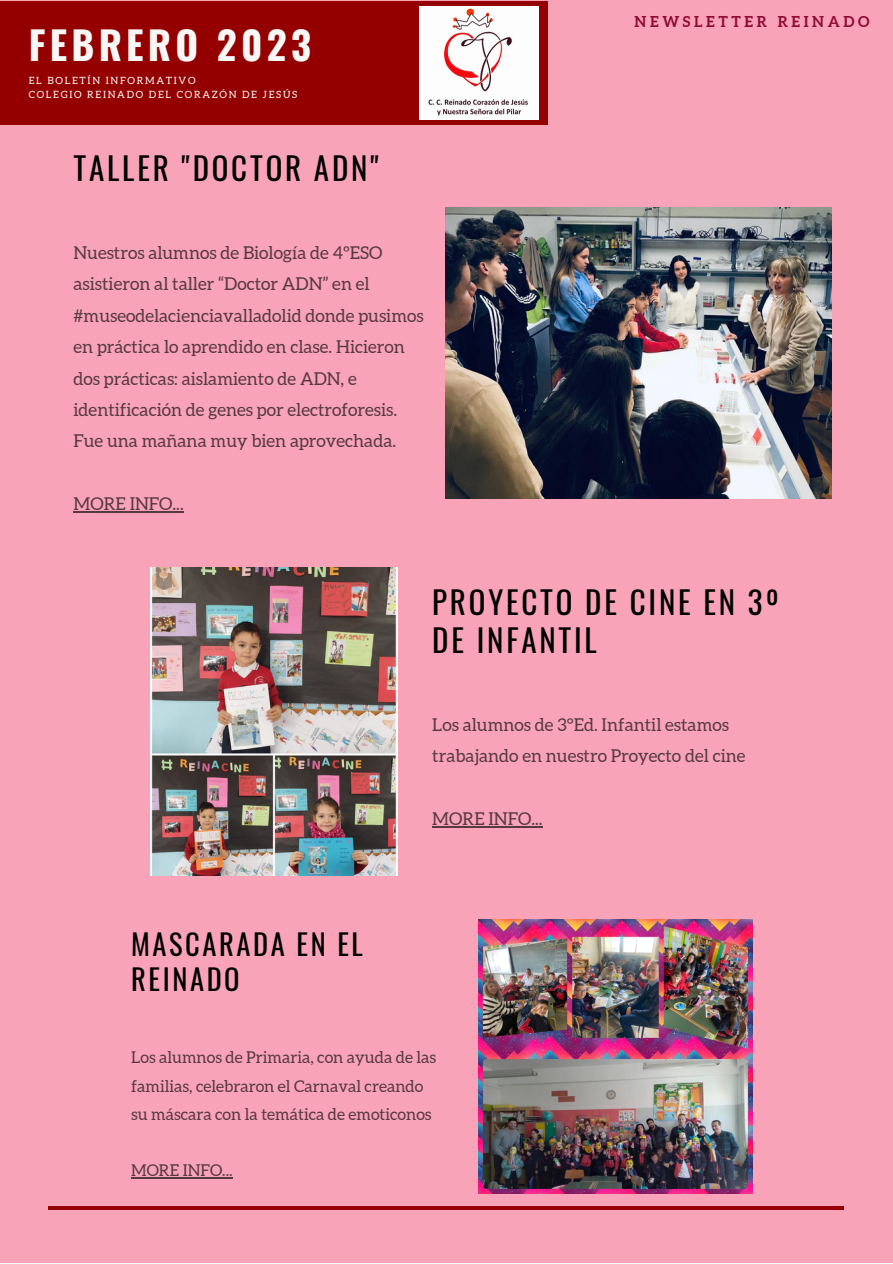
<style>
.page{position:relative;width:893px;height:1264px;background:#fff}
.page>*{position:absolute;margin:0;border:0;box-sizing:border-box;transform-origin:0 0}
.t1{font:700 38.85px "Oswald";letter-spacing:.11em;color:#faf8f6}
.t2{font:31.05px/38px "Oswald";letter-spacing:.09em;color:#000}
.t3{font:28.5px/35px "Oswald";letter-spacing:.09em;color:#000}
.t4{font:17.7px/31.5px "Aleo";color:#000}
.t5{font:16.35px/28px "Aleo";color:#000}
.t6{font:700 15px "Aleo";letter-spacing:.24em;color:#8f0b32}
.t7{font:10.05px/14.2px "Aleo";letter-spacing:.17em;color:#faf8f6}
</style>
<div class="page">
<div style="left:0;top:0;width:892px;height:1262px;background:#f8a3b7"></div>
<div style="left:0;top:1px;width:547px;height:123px;background:#940000"></div>
<hr style="left:48px;top:1206px;width:795px;height:3px;background:#940000">
<img style="left:419px;top:7px;width:119px;height:112px">
<img style="left:445px;top:207px;width:386px;height:292px">
<img style="left:479px;top:920px;width:273px;height:273px">
<img style="left:150px;top:567px;width:247px;height:308px">
<hr style="left:74px;top:511px;width:110px;height:1px;background:#000">
<hr style="left:432px;top:826px;width:110px;height:1px;background:#000">
<hr style="left:131px;top:1176px;width:101px;height:2px;background:#000">
<h1 class="t1" style="left:29px;top:14px;width:284px">FEBRERO 2023</h1>
<p class="t7" style="left:29px;top:73px;width:270px">EL BOLETÍN INFORMATIVO<br>COLEGIO REINADO DEL CORAZÓN DE JESÚS</p>
<h2 class="t2" style="left:74px;top:148px;width:306px">TALLER "DOCTOR ADN"</h2>
<p class="t4" style="left:74px;top:236px;width:351px">Nuestros alumnos de Biología de 4ºESO asistieron al taller “Doctor ADN” en el #museodelacienciavalladolid donde pusimos en práctica lo aprendido en clase. Hicieron dos prácticas: aislamiento de ADN, e identificación de genes por electroforesis.<br>Fue una mañana muy bien aprovechada.</p>
<p class="t4" style="left:74px;top:488px;width:112px">MORE INFO...</p>
<p class="t6" style="left:634px;top:13px;width:236px">NEWSLETTER REINADO</p>
<h2 class="t2" style="left:432px;top:582px;width:348px">PROYECTO DE CINE EN 3º<br>DE INFANTIL</h2>
<p class="t4" style="left:432px;top:708px;width:315px">Los alumnos de 3°Ed. Infantil estamos trabajando en nuestro Proyecto del cine</p>
<p class="t4" style="left:432px;top:803px;width:112px">MORE INFO...</p>
<h3 class="t3" style="left:131px;top:926px;width:233px">MASCARADA EN EL<br>REINADO</h3>
<p class="t5" style="left:131px;top:1043px;width:306px">Los alumnos de Primaria, con ayuda de las familias, celebraron el Carnaval creando su máscara con la temática de emoticonos</p>
<p class="t5" style="left:131px;top:1155px;width:103px">MORE INFO...</p>
</div>
